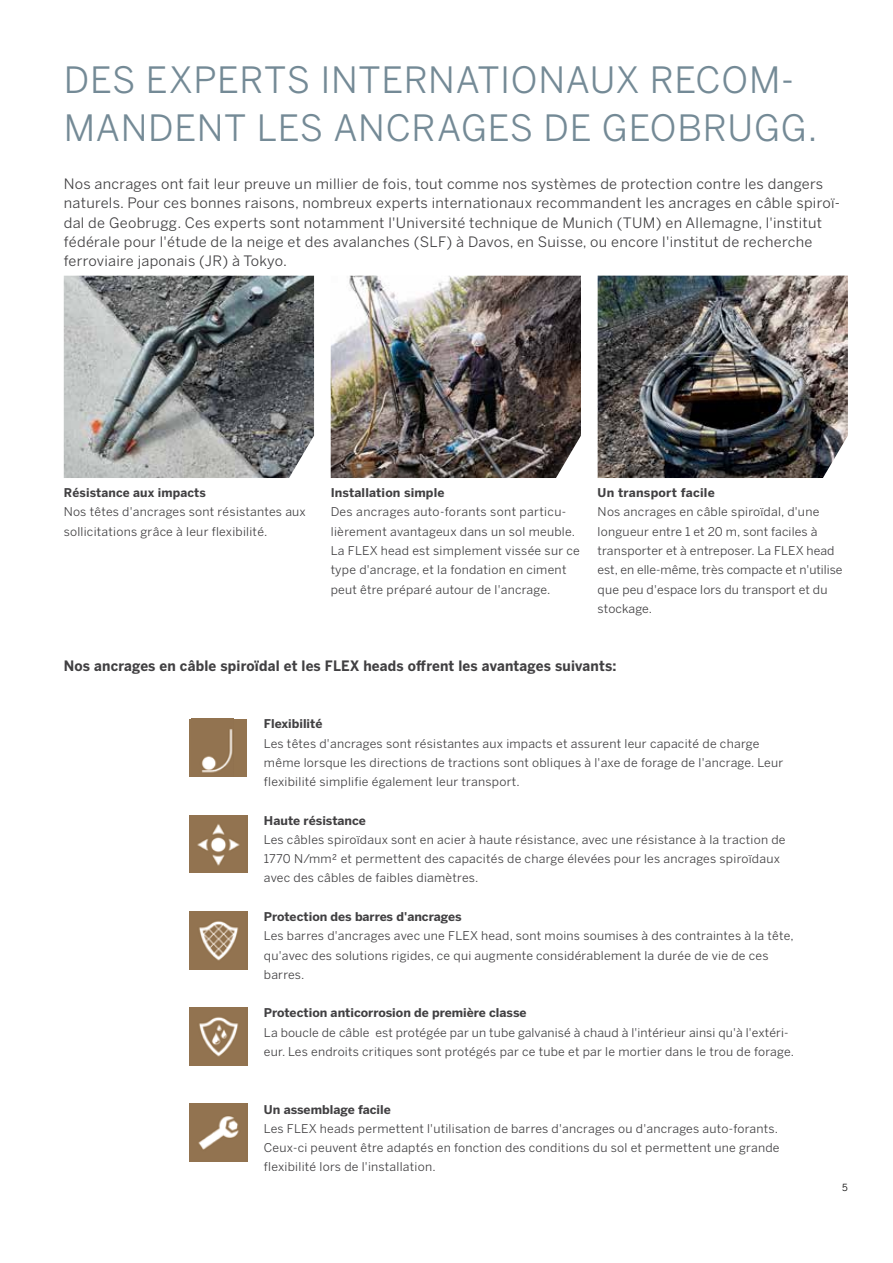
<style>
.page{position:relative;width:893px;height:1263px;background:#fff}
.page>*{position:absolute;margin:0;border:0;box-sizing:border-box;transform-origin:0 0}
.t1{font:36px/48.2px "Benton Sans";letter-spacing:.02em;color:#748a96}
.t2{font:14.25px/19.2px "Benton Sans";letter-spacing:.02em;color:#414042}
.t3{font:700 14.25px "Benton Sans";letter-spacing:.015em;color:#414042;scale:.95 1}
.t4{font:12px/19.2px "Benton Sans";letter-spacing:.02em;color:#414042}
.t5{font:700 12px "Benton Sans";color:#414042}
.t6{font:700 12px "Benton Sans";letter-spacing:.02em;color:#414042}
.t7{font:9.75px "Benton Sans";color:#000}
</style>
<div class="page">
<img style="left:598px;top:276px;width:250px;height:202px">
<img style="left:64px;top:276px;width:250px;height:202px">
<img style="left:331px;top:276px;width:250px;height:202px">
<img style="left:189px;top:815px;width:58px;height:58px">
<img style="left:189px;top:1008px;width:58px;height:57px">
<img style="left:189px;top:911px;width:58px;height:58px">
<img style="left:189px;top:1104px;width:58px;height:58px">
<div style="left:189px;top:719px;width:58px;height:57px;background:#937450"></div>
<img style="left:202px;top:729px;width:31px;height:44px">
<h1 class="t1" style="left:64px;top:55px;width:755px">DES EXPERTS INTERNATIONAUX RECOM-<br>MANDENT LES ANCRAGES DE GEOBRUGG.</h1>
<p class="t2" style="left:64px;top:174px;width:778px">Nos ancrages ont fait leur preuve un millier de fois, tout comme nos systèmes de protection contre les dangers naturels. Pour ces bonnes raisons, nombreux experts internationaux recommandent les ancrages en câble spiroï&shy;dal de Geobrugg. Ces experts sont notamment l'Université technique de Munich (TUM) en Allemagne, l'institut fédérale pour l'étude de la neige et des avalanches (SLF) à Davos, en Suisse, ou encore l'institut de recherche ferroviaire japonais (JR) à Tokyo.</p>
<p class="t5" style="left:64px;top:486px;width:144px">Résistance aux impacts</p>
<p class="t4" style="left:64px;top:502px;width:244px">Nos têtes d'ancrages sont résistantes aux sollicitations grâce à leur flexibilité.</p>
<p class="t5" style="left:331px;top:486px;width:115px">Installation simple</p>
<p class="t4" style="left:331px;top:502px;width:251px">Des ancrages auto-forants sont particu&shy;lièrement avantageux dans un sol meuble.<br>La FLEX head est simplement vissée sur ce type d'ancrage, et la fondation en ciment peut être préparé autour de l'ancrage.</p>
<p class="t6" style="left:598px;top:486px;width:119px">Un transport facile</p>
<p class="t4" style="left:598px;top:502px;width:246px">Nos ancrages en câble spiroïdal, d'une longueur entre 1 et 20 m, sont faciles à transporter et à entreposer. La FLEX head est, en elle-même, très compacte et n'utilise que peu d'espace lors du transport et du stockage.</p>
<p class="t3" style="left:64px;top:657px;width:583px">Nos ancrages en câble spiroïdal et les FLEX heads offrent les avantages suivants:</p>
<p class="t5" style="left:264px;top:717px;width:60px">Flexibilité</p>
<p class="t4" style="left:264px;top:733px;width:521px">Les têtes d'ancrages sont résistantes aux impacts et assurent leur capacité de charge même lorsque les directions de tractions sont obliques à l'axe de forage de l'ancrage. Leur flexibilité simplifie également leur transport.</p>
<p class="t5" style="left:264px;top:813px;width:103px">Haute résistance</p>
<p class="t4" style="left:264px;top:830px;width:523px">Les câbles spiroïdaux sont en acier à haute résistance, avec une résistance à la traction de<br>1770 N/mm² et permettent des capacités de charge élevées pour les ancrages spiroïdaux avec des câbles de faibles diamètres.</p>
<p class="t5" style="left:264px;top:909px;width:199px">Protection des barres d'ancrages</p>
<p class="t4" style="left:264px;top:926px;width:531px">Les barres d'ancrages avec une FLEX head, sont moins soumises à des contraintes à la tête, qu'avec des solutions rigides, ce qui augmente considérablement la durée de vie de ces barres.</p>
<p class="t5" style="left:264px;top:1006px;width:264px">Protection anticorrosion de première classe</p>
<p class="t4" style="left:264px;top:1022px;width:532px">La boucle de câble est protégée par un tube galvanisé à chaud à l'intérieur ainsi qu'à l'extéri&shy;eur. Les endroits critiques sont protégés par ce tube et par le mortier dans le trou de forage.</p>
<p class="t5" style="left:264px;top:1102px;width:128px">Un assemblage facile</p>
<p class="t4" style="left:264px;top:1119px;width:517px">Les FLEX heads permettent l'utilisation de barres d'ancrages ou d'ancrages auto-forants.<br>Ceux-ci peuvent être adaptés en fonction des conditions du sol et permettent une grande flexibilité lors de l'installation.</p>
<p class="t7" style="left:842px;top:1181px;width:7px">5</p>
</div>
